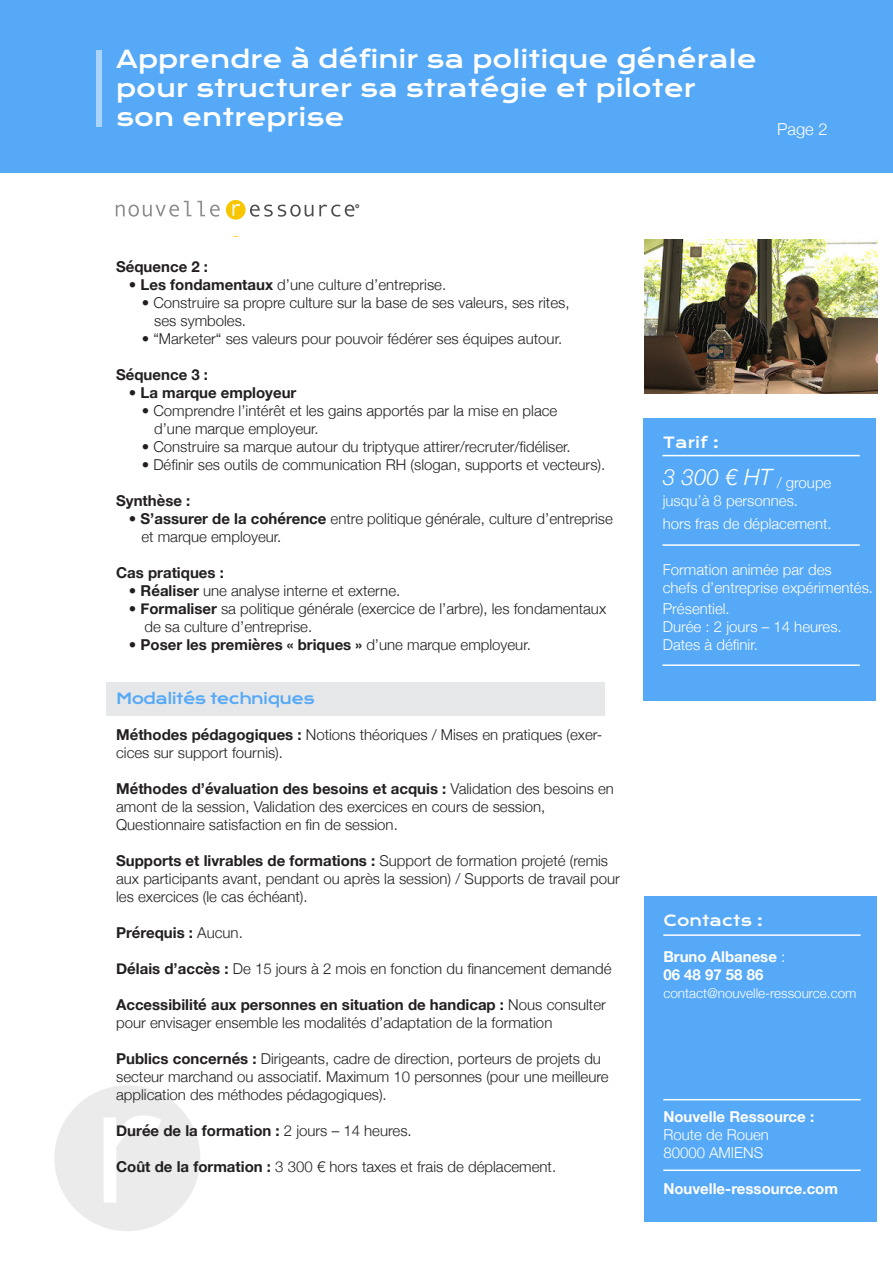
<style>
.page{position:relative;width:893px;height:1263px;background:#fff}
.page>*{position:absolute;margin:0;border:0;box-sizing:border-box;transform-origin:0 0}
.t1{font:24px/28.8px "Krona One";color:#fff}
.t2{font:italic 300 22.5px "Helvetica Neue";color:#fff}
.t3{font:300 16.5px "Helvetica Neue";color:#fff}
.t4{font:300 15px/18px "Helvetica Neue";color:#231f20}
.t5{font:300 15px/18px "Helvetica Neue";color:#fff}
.t6{font:700 15px "Helvetica Neue";color:#231f20}
.t7{font:700 15px/18px "Helvetica Neue";color:#fff}
.t8{font:15px "Krona One";letter-spacing:-.04em;color:#56a9f7}
.t9{font:15px "Krona One";color:#fff}
.t10{font:300 13.5px "Helvetica Neue";color:#fff}
.s1{font-weight:700}
.s2{font-weight:300}
</style>
<div class="page">
<div style="left:0;top:0;width:893px;height:172px;background:#56a9f7"></div>
<div style="left:106px;top:682px;width:498px;height:33px;background:#e6e7e9"></div>
<div style="left:644px;top:896px;width:232px;height:326px;background:#56a9f7"></div>
<hr style="left:663px;top:934px;width:198px;height:2px;background:#fff">
<hr style="left:663px;top:1099px;width:198px;height:1px;background:#fff">
<hr style="left:663px;top:1169px;width:198px;height:2px;background:#fff">
<div style="left:54px;top:1085px;width:146px;height:146px;background:#ebebeb;border-radius:50%"></div>
<svg style="left:104px;top:1115px;width:57px;height:87px"></svg>
<svg style="left:116px;top:201px;width:75px;height:16px"></svg>
<svg style="left:197px;top:201px;width:23px;height:16px"></svg>
<svg style="left:250px;top:205px;width:63px;height:12px"></svg>
<svg style="left:226px;top:200px;width:20px;height:20px"></svg>
<svg style="left:233px;top:204px;width:7px;height:12px"></svg>
<svg style="left:319px;top:205px;width:40px;height:12px"></svg>
<img style="left:644px;top:239px;width:233px;height:155px">
<div style="left:96px;top:50px;width:6px;height:77px;background:#abd4fb"></div>
<div style="left:643px;top:418px;width:233px;height:282px;background:#56a9f7"></div>
<hr style="left:662px;top:664px;width:198px;height:2px;background:#fff">
<hr style="left:662px;top:455px;width:198px;height:1px;background:#fff">
<hr style="left:662px;top:544px;width:198px;height:2px;background:#fff">
<h1 class="t1" style="left:116px;top:45px;width:642px">Apprendre à définir sa politique générale pour structurer sa stratégie et piloter son entreprise</h1>
<p class="t3" style="left:777px;top:116px;width:52px">Page 2</p>
<p class="t6" style="left:116px;top:260px;width:93px">Séquence 2 :</p>
<p class="t4" style="left:129px;top:277px;width:319px">• <span class="s1">Les fondamentaux</span> d’une culture d’entreprise.</p>
<p class="t4" style="left:154px;top:293px;width:417px;text-indent:-13px">• Construire sa propre culture sur la base de ses valeurs, ses rites, ses symboles.</p>
<p class="t4" style="left:142px;top:329px;width:422px">• “Marketer“ ses valeurs pour pouvoir fédérer ses équipes autour.</p>
<p class="t6" style="left:116px;top:368px;width:93px">Séquence 3 :</p>
<p class="t6" style="left:129px;top:386px;width:169px"><span class="s2">•</span> La marque employeur</p>
<p class="t4" style="left:154px;top:401px;width:405px;text-indent:-13px">• Comprendre l’intérêt et les gains apportés par la mise en place d’une marque employeur.</p>
<p class="t4" style="left:142px;top:437px;width:430px">• Construire sa marque autour du triptyque attirer/recruter/fidéliser.</p>
<p class="t4" style="left:142px;top:455px;width:465px">• Définir ses outils de communication RH (slogan, supports et vecteurs).</p>
<p class="t6" style="left:116px;top:494px;width:76px">Synthèse :</p>
<p class="t4" style="left:141px;top:511px;width:473px;text-indent:-13px">• <span class="s1">S’assurer de la cohérence</span> entre politique générale, culture d’entreprise et marque employeur.</p>
<p class="t6" style="left:116px;top:566px;width:109px">Cas pratiques :</p>
<p class="t4" style="left:129px;top:583px;width:273px">• <span class="s1">Réaliser</span> une analyse interne et externe.</p>
<p class="t4" style="left:144px;top:601px;width:463px;text-indent:-15px">• <span class="s1">Formaliser</span> sa politique générale (exercice de l’arbre), les fondamentaux de sa culture d’entreprise.</p>
<p class="t6" style="left:129px;top:638px;width:403px"><span class="s2">•</span> Poser les premières « briques » <span class="s2">d’une marque employeur.</span></p>
<p class="t8" style="left:116px;top:690px;width:200px">Modalités techniques</p>
<p class="t4" style="left:116px;top:725px;width:488px"><span class="s1">Méthodes pédagogiques :</span> Notions théoriques / Mises en pratiques (exer&shy;cices sur support fournis).</p>
<p class="t4" style="left:116px;top:779px;width:499px"><span class="s1">Méthodes d’évaluation des besoins et acquis :</span> Validation des besoins en amont de la session, Validation des exercices en cours de session,<br>Questionnaire satisfaction en fin de session.</p>
<p class="t4" style="left:116px;top:851px;width:505px"><span class="s1">Supports et livrables de formations :</span> Support de formation projeté (remis aux participants avant, pendant ou après la session) / Supports de travail pour les exercices (le cas échéant).</p>
<p class="t6" style="left:116px;top:926px;width:128px">Prérequis : <span class="s2">Aucun.</span></p>
<p class="t4" style="left:116px;top:959px;width:497px"><span class="s1">Délais d’accès :</span> De 15 jours à 2 mois en fonction du financement demandé</p>
<p class="t4" style="left:116px;top:997px;width:491px"><span class="s1">Accessibilité aux personnes en situation de handicap :</span> Nous consulter pour envisager ensemble les modalités d’adaptation de la formation</p>
<p class="t4" style="left:116px;top:1049px;width:494px"><span class="s1">Publics concernés :</span> Dirigeants, cadre de direction, porteurs de projets du secteur marchand ou associatif. Maximum 10 personnes (pour une meilleure application des méthodes pédagogiques).</p>
<p class="t6" style="left:116px;top:1119px;width:297px">Durée de la formation : <span class="s2">2 jours – 14 heures.</span></p>
<p class="t4" style="left:116px;top:1157px;width:442px"><span class="s1">Coût de la formation :</span> 3 300 € hors taxes et frais de déplacement.</p>
<p class="t9" style="left:663px;top:434px;width:58px">Tarif :</p>
<h2 class="t2" style="left:663px;top:464px;width:170px">3 300 € HT <sub>/</sub> <sub>groupe</sub></h2>
<p class="t5" style="left:663px;top:488px;width:170px;line-height:22.5px">jusqu’à 8 personnes.<br>hors fras de déplacement.</p>
<p class="t5" style="left:663px;top:560px;width:212px">Formation animée par des<br>chefs d’entreprise expérimentés.</p>
<p class="t5" style="left:663px;top:599px;width:180px">Présentiel.<br>Durée : 2 jours – 14 heures.<br>Dates à définir.</p>
<p class="t9" style="left:663px;top:912px;width:101px">Contacts :</p>
<p class="t7" style="left:663px;top:948px;width:123px">Bruno Albanese <span class="s2">:<br></span>06 48 97 58 86</p>
<p class="t10" style="left:663px;top:988px;width:195px">contact@nouvelle-ressource.com</p>
<p class="t7" style="left:663px;top:1108px;width:152px">Nouvelle Ressource :</p>
<p class="t5" style="left:663px;top:1126px;width:107px">Route de Rouen<br>80000 AMIENS</p>
<p class="t7" style="left:663px;top:1180px;width:176px">Nouvelle-ressource.com</p>
</div>
